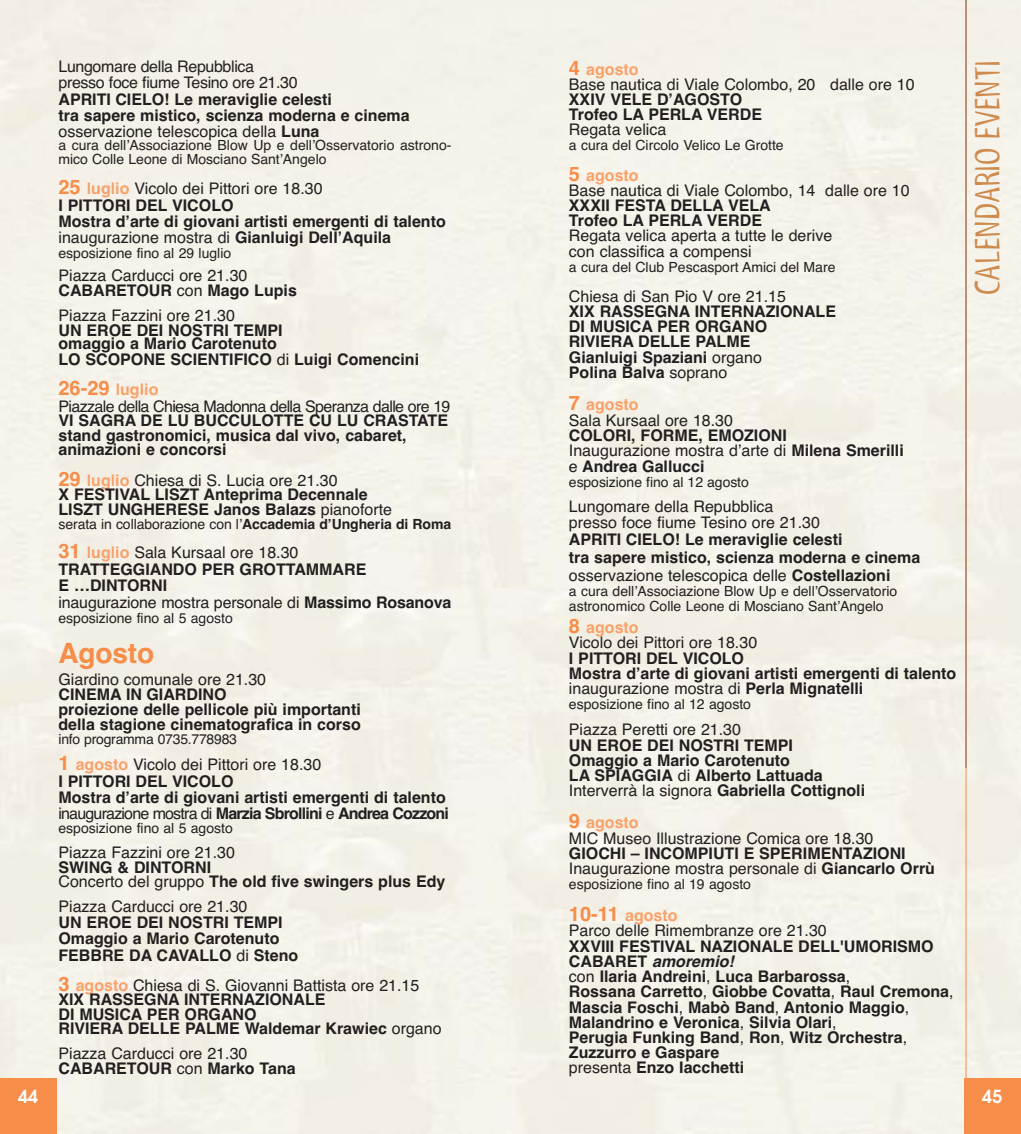
<style>
.page{position:relative;width:1021px;height:1134px;background:#fff}
.page>*{position:absolute;margin:0;border:0;box-sizing:border-box;transform-origin:0 0}
.t1{font:36px "Myriad Std Tilt";color:#ce8b4e}
.t2{font:700 28px "Helvetica";letter-spacing:-.005em;color:#f68d49}
.t3{font:600 18px "Avant Garde";color:#fff}
.t4{font:700 16px/15.2px "Helvetica";color:#231f20}
.t5{font:16px/15px "Helvetica";color:#231f20}
.t6{font:16px/16px "Helvetica";letter-spacing:-.02em;color:#231f20}
.t7{font:16px "Helvetica";letter-spacing:-.04em;color:#231f20}
.t8{font:14px/15px "Helvetica";color:#231f20}
.s1{font-weight:400}
.s2{font-size:20px;color:#f68d49}
.s3{color:#f9a269}
.s4{font-weight:700}
.s5{font-weight:700;font-size:20px;color:#f68d49}
.s6{font-weight:700;color:#f9a269}
.s7{font-style:italic}
</style>
<div class="page">
<div style="left:0;top:1px;width:1020px;height:1133px;background:#f4f1e8"></div>
<div style="left:964px;top:1078px;width:56px;height:56px;background:#f68d49"></div>
<hr style="left:965px;top:1px;width:1px;height:1077px;background:#f68d49">
<div style="left:0;top:1078px;width:56px;height:56px;background:#f68d49"></div>
<p class="t3" style="left:18px;top:1089px;width:22px">44</p>
<p class="t6" style="left:58px;top:60px;width:241px">Lungomare della Repubblica presso foce fiume Tesino ore 21.30</p>
<p class="t4" style="left:58px;top:93px;width:353px;line-height:16px">APRITI CIELO! Le meraviglie celesti<br>tra sapere mistico, scienza moderna e cinema <span class="s1">osservazione telescopica della</span> Luna</p>
<p class="t8" style="left:58px;top:140px;width:394px;line-height:14px">a cura dell’Associazione Blow Up e dell’Osservatorio astrono&shy;mico Colle Leone di Mosciano Sant’Angelo</p>
<p class="t4" style="left:58px;top:182px;width:389px;line-height:16.4px"><span class="s2">25</span> <span class="s3">luglio</span> <span class="s1">Vicolo dei Pittori ore 18.30<br></span>I PITTORI DEL VICOLO<br>Mostra d’arte di giovani artisti emergenti di talento <span class="s1">inaugurazione mostra di</span> Gianluigi Dell’Aquila</p>
<p class="t8" style="left:58px;top:247px;width:174px">esposizione fino al 29 luglio</p>
<p class="t5" style="left:58px;top:270px;width:240px">Piazza Carducci ore 21.30<br><span class="s4">CABARETOUR</span> con <span class="s4">Mago Lupis</span></p>
<p class="t5" style="left:58px;top:309px;width:178px">Piazza Fazzini ore 21.30</p>
<p class="t4" style="left:58px;top:324px;width:225px;line-height:14px">UN EROE DEI NOSTRI TEMPI omaggio a Mario Carotenuto</p>
<p class="t4" style="left:58px;top:346px;width:362px;line-height:29.6px">LO SCOPONE SCIENTIFICO <span class="s1">di</span> Luigi Comencini<br><span class="s2">26-29</span> <span class="s3">luglio</span></p>
<p class="t7" style="left:58px;top:400px;width:393px">Piazzale della Chiesa Madonna della Speranza dalle ore 19</p>
<p class="t4" style="left:58px;top:415px;width:391px;line-height:14.6px">VI SAGRA DE LU BUCCULOTTE CU LU CRASTATE stand gastronomici, musica dal vivo, cabaret, animazioni e concorsi</p>
<p class="t4" style="left:58px;top:474px;width:335px;line-height:14.6px"><span class="s2">29</span> <span class="s3">luglio</span> <span class="s1">Chiesa di S. Lucia ore 21.30<br></span>X FESTIVAL LISZT Anteprima Decennale<br>LISZT UNGHERESE Janos Balazs <span class="s1">pianoforte</span></p>
<p class="t8" style="left:58px;top:518px;width:394px">serata in collaborazione con l’<span class="s4">Accademia d’Ungheria di Roma</span></p>
<p class="t4" style="left:58px;top:546px;width:394px;line-height:16.6px"><span class="s2">31</span> <span class="s3">luglio</span> <span class="s1">Sala Kursaal ore 18.30<br></span>TRATTEGGIANDO PER GROTTAMMARE<br>E …DINTORNI<br><span class="s1">inaugurazione mostra personale di</span> Massimo Rosanova</p>
<p class="t8" style="left:58px;top:612px;width:176px">esposizione fino al 5 agosto</p>
<h2 class="t2" style="left:58px;top:643px;width:97px">Agosto</h2>
<p class="t5" style="left:58px;top:673px;width:209px">Giardino comunale ore 21.30</p>
<p class="t4" style="left:58px;top:688px;width:304px">CINEMA IN GIARDINO<br>proiezione delle pellicole più importanti della stagione cinematografica in corso</p>
<p class="t8" style="left:58px;top:732px;width:180px">info programma 0735.778983</p>
<p class="t4" style="left:58px;top:758px;width:392px;line-height:16.2px"><span class="s2">1</span> <span class="s3">agosto</span> <span class="s1">Vicolo dei Pittori ore 18.30<br></span>I PITTORI DEL VICOLO<br>Mostra d’arte di giovani artisti emergenti di talento <span class="s1">inaugurazione mostra di</span> Marzia Sbrollini <span class="s1">e</span> Andrea Cozzoni</p>
<p class="t8" style="left:58px;top:822px;width:176px">esposizione fino al 5 agosto</p>
<p class="t5" style="left:58px;top:846px;width:178px">Piazza Fazzini ore 21.30</p>
<p class="t4" style="left:58px;top:861px;width:388px;line-height:14.6px">SWING &amp; DINTORNI<br><span class="s1">Concerto del gruppo</span> The old five swingers plus Edy</p>
<p class="t5" style="left:58px;top:900px;width:190px">Piazza Carducci ore 21.30</p>
<p class="t4" style="left:58px;top:916px;width:241px;line-height:16.4px">UN EROE DEI NOSTRI TEMPI<br>Omaggio a Mario Carotenuto<br>FEBBRE DA CAVALLO <span class="s1">di</span> Steno</p>
<p class="t4" style="left:58px;top:979px;width:384px;line-height:14.6px"><span class="s2">3</span> <span class="s3">agosto</span> <span class="s1">Chiesa di S. Giovanni Battista ore 21.15<br></span>XIX RASSEGNA INTERNAZIONALE<br>DI MUSICA PER ORGANO<br>RIVIERA DELLE PALME Waldemar Krawiec <span class="s1">organo</span></p>
<p class="t5" style="left:58px;top:1047px;width:239px">Piazza Carducci ore 21.30<br><span class="s4">CABARETOUR</span> con <span class="s4">Marko Tana</span></p>
<p class="t5" style="left:569px;top:63px;width:347px"><span class="s5">4</span> <span class="s6">agosto<br></span>Base nautica di Viale Colombo, 20 dalle ore 10</p>
<p class="t4" style="left:569px;top:93px;width:195px">XXIV VELE D’AGOSTO<br>Trofeo LA PERLA VERDE</p>
<p class="t5" style="left:569px;top:123px;width:99px">Regata velica</p>
<p class="t8" style="left:569px;top:139px;width:216px">a cura del Circolo Velico Le Grotte</p>
<p class="t5" style="left:569px;top:170px;width:342px"><span class="s5">5</span> <span class="s6">agosto<br></span>Base nautica di Viale Colombo, 14 dalle ore 10</p>
<p class="t4" style="left:569px;top:200px;width:203px">XXXII FESTA DELLA VELA<br>Trofeo LA PERLA VERDE</p>
<p class="t5" style="left:569px;top:230px;width:265px">Regata velica aperta a tutte le derive con classifica a compensi</p>
<p class="t8" style="left:569px;top:260px;width:268px">a cura del Club Pescasport Amici del Mare</p>
<p class="t5" style="left:569px;top:290px;width:218px">Chiesa di San Pio V ore 21.15</p>
<p class="t4" style="left:569px;top:305px;width:268px">XIX RASSEGNA INTERNAZIONALE<br>DI MUSICA PER ORGANO<br>RIVIERA DELLE PALME<br>Gianluigi Spaziani <span class="s1">organo<br></span>Polina Balva <span class="s1">soprano</span></p>
<p class="t5" style="left:569px;top:397px;width:166px;line-height:16.2px"><span class="s5">7</span> <span class="s6">agosto<br></span>Sala Kursaal ore 18.30</p>
<p class="t4" style="left:569px;top:429px;width:336px">COLORI, FORME, EMOZIONI<br><span class="s1">Inaugurazione mostra d’arte di</span> Milena Smerilli <span class="s1">e</span> Andrea Gallucci</p>
<p class="t8" style="left:569px;top:476px;width:181px">esposizione fino al 12 agosto</p>
<p class="t5" style="left:569px;top:499px;width:252px;line-height:16.2px">Lungomare della Repubblica presso foce fiume Tesino ore 21.30</p>
<p class="t4" style="left:569px;top:532px;width:353px;line-height:17.6px">APRITI CIELO! Le meraviglie celesti<br>tra sapere mistico, scienza moderna e cinema <span class="s1">osservazione telescopica delle</span> Costellazioni</p>
<p class="t8" style="left:569px;top:585px;width:330px">a cura dell’Associazione Blow Up e dell’Osservatorio astronomico Colle Leone di Mosciano Sant’Angelo</p>
<p class="t5" style="left:569px;top:621px;width:190px"><span class="s5">8</span> <span class="s6">agosto<br></span>Vicolo dei Pittori ore 18.30</p>
<p class="t4" style="left:569px;top:652px;width:389px">I PITTORI DEL VICOLO<br>Mostra d’arte di giovani artisti emergenti di talento <span class="s1">inaugurazione mostra di</span> Perla Mignatelli</p>
<p class="t8" style="left:569px;top:698px;width:184px">esposizione fino al 12 agosto</p>
<p class="t5" style="left:569px;top:724px;width:174px">Piazza Peretti ore 21.30</p>
<p class="t4" style="left:569px;top:739px;width:298px">UN EROE DEI NOSTRI TEMPI<br>Omaggio a Mario Carotenuto<br>LA SPIAGGIA <span class="s1">di</span> Alberto Lattuada<br><span class="s1">Interverrà la signora</span> Gabriella Cottignoli</p>
<p class="t5" style="left:569px;top:817px;width:306px"><span class="s5">9</span> <span class="s6">agosto<br></span>MIC Museo Illustrazione Comica ore 18.30</p>
<p class="t4" style="left:569px;top:847px;width:367px">GIOCHI – INCOMPIUTI E SPERIMENTAZIONI<br><span class="s1">Inaugurazione mostra personale di</span> Giancarlo Orrù</p>
<p class="t8" style="left:569px;top:878px;width:184px">esposizione fino al 19 agosto</p>
<p class="t5" style="left:569px;top:909px;width:259px"><span class="s5">10-11</span> <span class="s6">agosto<br></span>Parco delle Rimembranze ore 21.30</p>
<p class="t4" style="left:569px;top:940px;width:386px">XXVIII FESTIVAL NAZIONALE DELL'UMORISMO CABARET <span class="s7">amoremio!<br></span><span class="s1">con</span> Ilaria Andreini<span class="s1">,</span> Luca Barbarossa<span class="s1">,<br></span>Rossana Carretto<span class="s1">,</span> Giobbe Covatta<span class="s1">,</span> Raul Cremona<span class="s1">, </span>Mascia Foschi<span class="s1">,</span> Mabò Band<span class="s1">,</span> Antonio Maggio<span class="s1">, </span>Malandrino e Veronica<span class="s1">,</span> Silvia Olari<span class="s1">,<br></span>Perugia Funking Band<span class="s1">,</span> Ron<span class="s1">,</span> Witz Orchestra<span class="s1">, </span>Zuzzurro e Gaspare<br><span class="s1">presenta</span> Enzo Iacchetti</p>
<h1 class="t1" style="left:973px;top:295px;width:237px;rotate:-90deg">CALENDARIO EVENTI</h1>
<p class="t3" style="left:982px;top:1089px;width:22px">45</p>
</div>
